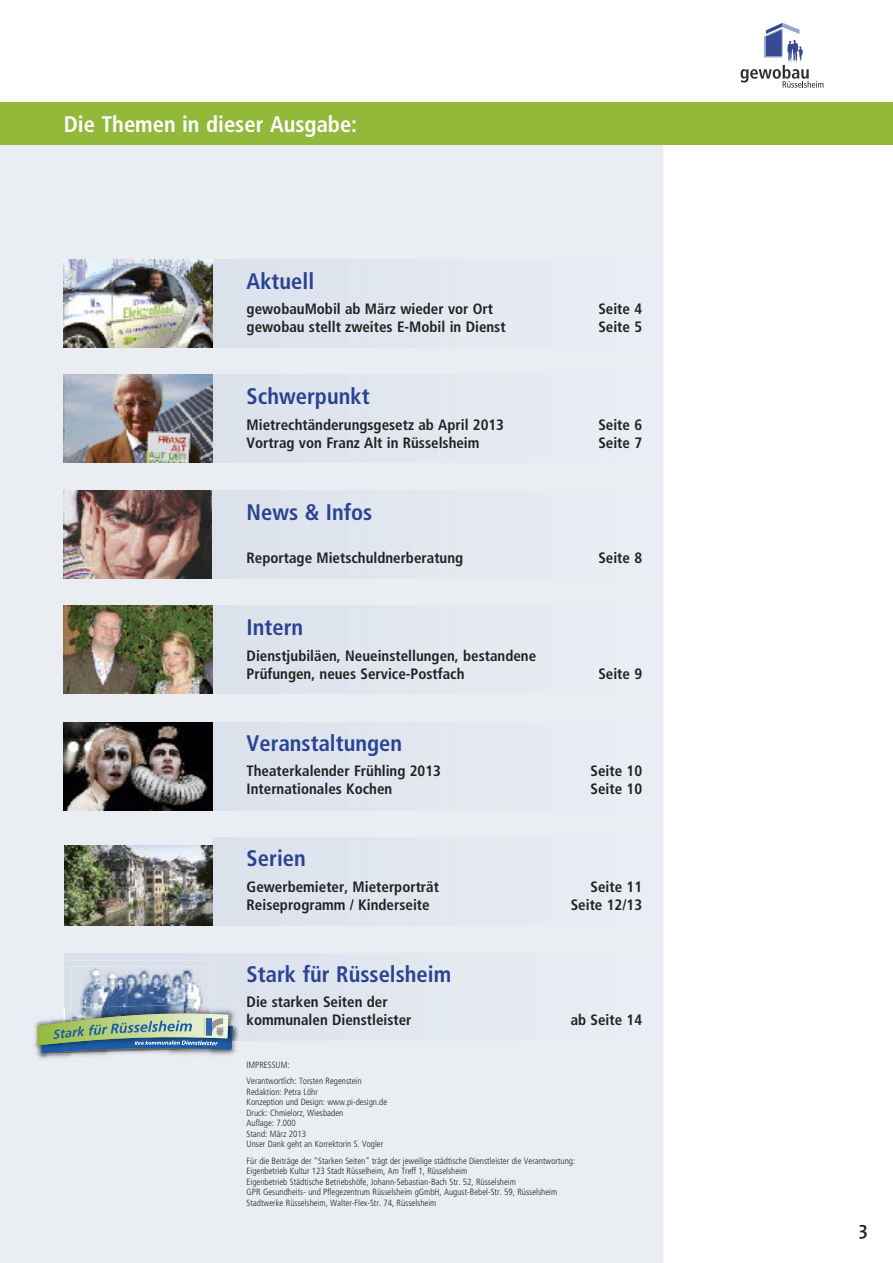
<style>
.page{position:relative;width:893px;height:1263px;background:#fff}
.page>*{position:absolute;margin:0;border:0;box-sizing:border-box;transform-origin:0 0}
.t1{font:700 condensed 22.5px "Frutiger LT Std";color:#2b4390}
.t2{font:700 condensed 22.5px "Frutiger LT Std";color:#fff}
.t3{font:600 19.5px "T Mix";color:#212120}
.t4{font:700 condensed 15px/18px "Frutiger LT Std";color:#212120}
.t5{font:300 condensed 9px/10.5px "Frutiger LT Std";color:#212120}
</style>
<div class="page">
<div style="left:0;top:145px;width:663px;height:1118px;background:#eaeef3"></div>
<div style="left:213px;top:838px;width:446px;height:87px;background:#e3e8f0"></div>
<img style="left:64px;top:375px;width:595px;height:88px">
<img style="left:64px;top:259px;width:595px;height:89px">
<img style="left:64px;top:490px;width:595px;height:88px">
<img style="left:64px;top:606px;width:595px;height:87px">
<img style="left:64px;top:722px;width:595px;height:88px">
<div style="left:64px;top:953px;width:595px;height:88px;background:#e3e9f0"></div>
<svg style="left:741px;top:23px;width:82px;height:65px"></svg>
<div style="left:0;top:102px;width:893px;height:43px;background:#92b93a"></div>
<img style="left:65px;top:960px;width:145px;height:48px">
<img style="left:71px;top:967px;width:133px;height:37px">
<img style="left:33px;top:1034px;width:209px;height:30px">
<img style="left:240px;top:1017px;width:1px;height:24px">
<img style="left:30px;top:1008px;width:8px;height:46px">
<img style="left:204px;top:1003px;width:35px;height:5px">
<img style="left:71px;top:1004px;width:133px;height:4px">
<img style="left:33px;top:1020px;width:181px;height:34px">
<img style="left:38px;top:1008px;width:202px;height:45px">
<div style="left:206px;top:1018px;width:5px;height:17px;background:#3466aa"></div>
<img style="left:64px;top:845px;width:148px;height:80px">
<h1 class="t2" style="left:64px;top:115px;width:295px">Die Themen in dieser Ausgabe:</h1>
<h1 class="t1" style="left:247px;top:272px;width:69px">Aktuell</h1>
<h3 class="t4" style="left:247px;top:301px;width:248px">gewobauMobil ab März wieder vor Ort</h3>
<h3 class="t4" style="left:598px;top:301px;width:45px">Seite 4</h3>
<h3 class="t4" style="left:247px;top:319px;width:261px">gewobau stellt zweites E-Mobil in Dienst</h3>
<h3 class="t4" style="left:598px;top:319px;width:45px">Seite 5</h3>
<h1 class="t1" style="left:247px;top:387px;width:124px">Schwerpunkt</h1>
<h3 class="t4" style="left:247px;top:417px;width:259px">Mietrechtänderungsgesetz ab April 2013</h3>
<h3 class="t4" style="left:598px;top:417px;width:45px">Seite 6</h3>
<h3 class="t4" style="left:247px;top:435px;width:234px">Vortrag von Franz Alt in Rüsselsheim</h3>
<h3 class="t4" style="left:598px;top:435px;width:45px">Seite 7</h3>
<h1 class="t1" style="left:247px;top:503px;width:127px">News &amp; Infos</h1>
<h3 class="t4" style="left:247px;top:550px;width:218px">Reportage Mietschuldnerberatung</h3>
<h3 class="t4" style="left:598px;top:550px;width:45px">Seite 8</h3>
<h1 class="t1" style="left:247px;top:618px;width:58px">Intern</h1>
<h3 class="t4" style="left:247px;top:648px;width:291px">Dienstjubiläen, Neueinstellungen, bestandene<br>Prüfungen, neues Service-Postfach</h3>
<h3 class="t4" style="left:598px;top:666px;width:45px">Seite 9</h3>
<h1 class="t1" style="left:247px;top:734px;width:157px">Veranstaltungen</h1>
<h3 class="t4" style="left:247px;top:763px;width:196px">Theaterkalender Frühling 2013</h3>
<h3 class="t4" style="left:591px;top:763px;width:53px">Seite 10</h3>
<h3 class="t4" style="left:247px;top:781px;width:147px">Internationales Kochen</h3>
<h3 class="t4" style="left:591px;top:781px;width:53px">Seite 10</h3>
<h1 class="t1" style="left:247px;top:849px;width:61px">Serien</h1>
<h3 class="t4" style="left:247px;top:879px;width:194px">Gewerbemieter, Mieterporträt</h3>
<h3 class="t4" style="left:591px;top:879px;width:53px">Seite 11</h3>
<h3 class="t4" style="left:247px;top:897px;width:185px">Reiseprogramm / Kinderseite</h3>
<h3 class="t4" style="left:571px;top:897px;width:73px">Seite 12/13</h3>
<h1 class="t1" style="left:247px;top:965px;width:206px">Stark für Rüsselsheim</h1>
<h3 class="t4" style="left:247px;top:994px;width:166px">Die starken Seiten der kommunalen Dienstleister</h3>
<h3 class="t4" style="left:571px;top:1012px;width:73px">ab Seite 14</h3>
<p class="t5" style="left:247px;top:1057px;width:116px;line-height:16.5px">IMPRESSUM:<br>Verantwortlich: Torsten Regenstein</p>
<p class="t5" style="left:247px;top:1087px;width:142px">Redaktion: Petra Löhr<br>Konzeption und Design: www.pi-design.de<br>Druck: Chmielorz, Wiesbaden<br>Auflage: 7.000<br>Stand: März 2013<br>Unser Dank geht an Korrektorin S. Vogler</p>
<p class="t5" style="left:247px;top:1156px;width:330px">Für die Beiträge der "Starken Seiten" trägt der jeweilige städtische Dienstleister die Verantwortung:<br>Eigenbetrieb Kultur 123 Stadt Rüsselheim, Am Treff 1, Rüsselsheim<br>Eigenbetrieb Städtische Betriebshöfe, Johann-Sebastian-Bach Str. 52, Rüsselsheim<br>GPR Gesundheits- und Pflegezentrum Rüsselsheim gGmbH, August-Bebel-Str. 59, Rüsselsheim Stadtwerke Rüsselsheim, Walter-Flex-Str. 74, Rüsselsheim</p>
<h2 class="t3" style="left:859px;top:1222px;width:10px">3</h2>
</div>
